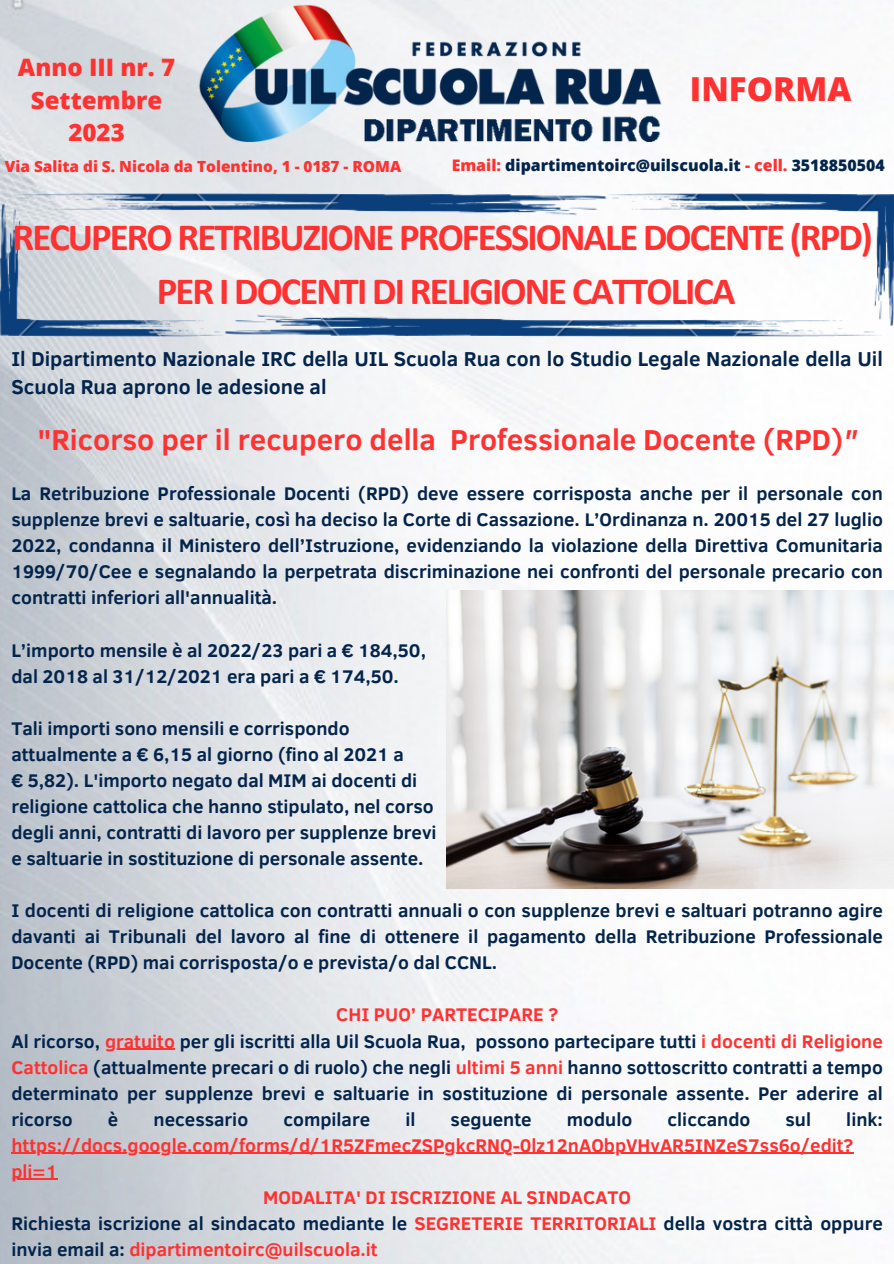
<style>
.page{position:relative;width:894px;height:1264px;background:#fff}
.page>*{position:absolute;margin:0;border:0;box-sizing:border-box;transform-origin:0 0}
.t1{font:700 38.7px "Calibri";letter-spacing:-.05em;color:#ff3131}
.t2{font:800 33px "Open Sans";color:#ff3131}
.t3{font:700 29.55px "Clear Sans";color:#ff3131}
.t4{font:800 24px/32.7px "Open Sans";color:#ff3131;text-align:center}
.t5{font:700 20.7px/28.2px "Clear Sans";color:#03244b}
.t6{font:700 18.75px/26.1px "Clear Sans";color:#03244b;text-align:justify}
.t7{font:700 18.75px/26.1px "Clear Sans";color:#ff3131}
.t8{font:800 15.9px "Open Sans";color:#03244b}
.t9{font:800 15.3px "Open Sans";color:#ff3131}
.s1{color:#ff3131}
.s2{font-style:italic}
.s3{color:#03244b}
</style>
<div class="page">
<img style="left:0;top:0;width:893px;height:1263px">
<hr style="left:105px;top:1048px;width:70px;height:1px;background:#ff3131">
<hr style="left:11px;top:1152px;width:842px;height:1px;background:#ff3131">
<hr style="left:11px;top:1178px;width:46px;height:1px;background:#ff3131">
<img style="left:188px;top:0;width:486px;height:153px">
<img style="left:0;top:194px;width:893px;height:143px">
<img style="left:446px;top:591px;width:447px;height:297px">
<p class="t4" style="left:18px;top:50px;width:159px">Anno III nr. 7<br>Settembre<br>2023</p>
<p class="t2" style="left:689px;top:66px;width:163px">INFORMA</p>
<p class="t9" style="left:5px;top:156px;width:398px">Via Salita di S. Nicola da Tolentino, 1 - 0187 - ROMA</p>
<p class="t8" style="left:451px;top:154px;width:434px"><span class="s1">Email:</span> dipartimentoirc@uilscuola.it <span class="s1">- cell.</span> 3518850504</p>
<p class="t1" style="left:13px;top:221px;width:861px">RECUPERO RETRIBUZIONE PROFESSIONALE DOCENTE (RPD)</p>
<p class="t1" style="left:157px;top:275px;width:580px">PER I DOCENTI DI RELIGIONE CATTOLICA</p>
<p class="t5" style="left:11px;top:343px;width:872px">Il Dipartimento Nazionale IRC della UIL Scuola Rua con lo Studio Legale Nazionale della Uil<br>Scuola Rua aprono le adesione al</p>
<p class="t3" style="left:37px;top:418px;width:820px">"Ricorso per il recupero della Professionale Docente (RPD)<span class="s2">"</span></p>
<p class="t6" style="left:11px;top:479px;width:872px">La Retribuzione Professionale Docenti (RPD) deve essere corrisposta anche per il personale con supplenze brevi e saltuarie, così ha deciso la Corte di Cassazione. L’Ordinanza n. 20015 del 27 luglio 2022, condanna il Ministero dell’Istruzione, evidenziando la violazione della Direttiva Comunitaria 1999/70/Cee e segnalando la perpetrata discriminazione nei confronti del personale precario con contratti inferiori all'annualità.</p>
<p class="t6" style="left:11px;top:636px;width:416px">L’importo mensile è al 2022/23 pari a € 184,50,</p>
<p class="t6" style="left:11px;top:662px;width:389px">dal 2018 al 31/12/2021 era pari a € 174,50.</p>
<p class="t6" style="left:11px;top:714px;width:339px">Tali importi sono mensili e corrispondo</p>
<p class="t6" style="left:11px;top:740px;width:394px">attualmente a € 6,15 al giorno (fino al 2021 a</p>
<p class="t6" style="left:11px;top:766px;width:407px">€ 5,82). L'importo negato dal MIM ai docenti di</p>
<p class="t6" style="left:11px;top:792px;width:423px">religione cattolica che hanno stipulato, nel corso</p>
<p class="t6" style="left:11px;top:818px;width:426px">degli anni, contratti di lavoro per supplenze brevi</p>
<p class="t6" style="left:11px;top:844px;width:413px">e saltuarie in sostituzione di personale assente.</p>
<p class="t6" style="left:11px;top:896px;width:872px">I docenti di religione cattolica con contratti annuali o con supplenze brevi e saltuari potranno agire davanti ai Tribunali del lavoro al fine di ottenere il pagamento della Retribuzione Professionale Docente (RPD) mai corrisposta/o e prevista/o dal CCNL.</p>
<p class="t7" style="left:336px;top:1000px;width:223px">CHI PUO’ PARTECIPARE ?</p>
<p class="t6" style="left:11px;top:1026px;width:872px">Al ricorso, <span class="s1">gratuito</span> per gli iscritti alla Uil Scuola Rua, possono partecipare tutti <span class="s1">i docenti di Religione Cattolica</span> (attualmente precari o di ruolo) che negli <span class="s1">ultimi 5 anni</span> hanno sottoscritto contratti a tempo determinato per supplenze brevi e saltuarie in sostituzione di personale assente. Per aderire al ricorso</p>
<p class="t6" style="left:108px;top:1105px;width:12px">è</p>
<p class="t6" style="left:153px;top:1105px;width:96px">necessario</p>
<p class="t6" style="left:283px;top:1105px;width:88px">compilare</p>
<p class="t6" style="left:405px;top:1105px;width:12px">il</p>
<p class="t6" style="left:450px;top:1105px;width:83px">seguente</p>
<p class="t6" style="left:566px;top:1105px;width:67px">modulo</p>
<p class="t6" style="left:667px;top:1105px;width:84px">cliccando</p>
<p class="t6" style="left:785px;top:1105px;width:27px">sul</p>
<p class="t7" style="left:11px;top:1105px;width:872px;text-indent:834px"><span class="s3">link: </span>https://docs.google.com/forms/d/1R5ZFmecZSPgkcRNQ-0lz12nAObpVHvAR5INZeS7ss6o/edit? pli=1</p>
<p class="t7" style="left:263px;top:1183px;width:369px">MODALITA' DI ISCRIZIONE AL SINDACATO</p>
<p class="t6" style="left:11px;top:1209px;width:872px">Richiesta iscrizione al sindacato mediante le <span class="s1">SEGRETERIE TERRITORIALI</span> della vostra città oppure invia email a: <span class="s1">dipartimentoirc@uilscuola.it</span></p>
</div>
